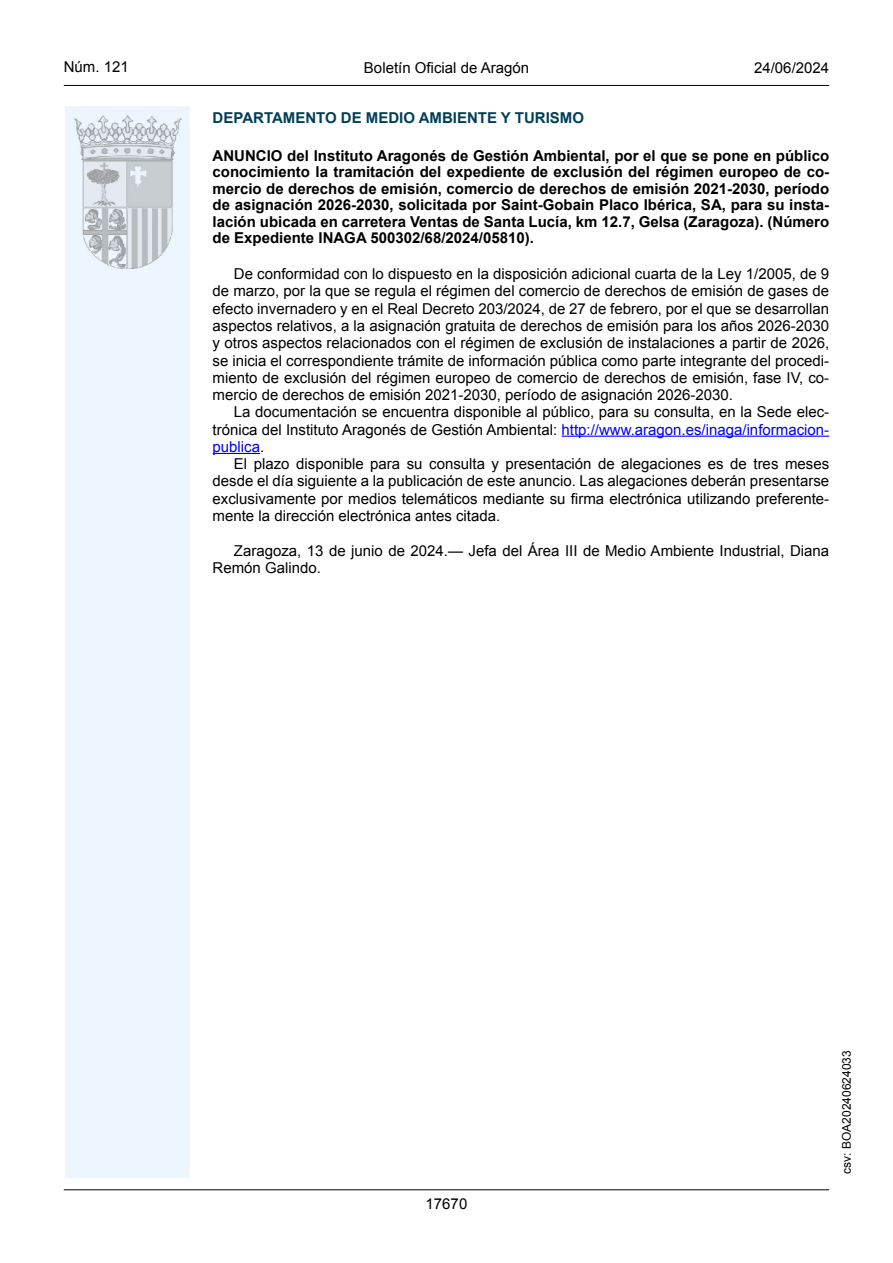
<style>
.page{position:relative;width:893px;height:1263px;background:#fff}
.page>*{position:absolute;margin:0;border:0;box-sizing:border-box;transform-origin:0 0}
.inicio_de_parrafo{font:15px/17.2px "Arial";color:#000;text-align:justify}
.Titulo_text{font:700 15px/16.5px "Arial";color:#000;text-align:justify}
.emisor_text{font:700 15px "Arial";color:#003f58}
.estilo_head-c{font:15px "Arial";color:#000}
.estilo_head-d{font:15px "Arial MT2";color:#000}
.estilo_head-i{font:15px "Arial MT2";color:#000}
.numero_pagina{font:15px "Arial MT2";color:#000}
.estilo_head-i-2{font:12px "Arial MT2";color:#000}
.s1{color:#0000fa}
.s2{font-family:"Arial MT2"}
</style>
<div class="page">
<div style="left:65px;top:106px;width:125px;height:1072px;background:#edf6fe"></div>
<img style="left:75px;top:115px;width:106px;height:153px">
<hr style="left:64px;top:85px;width:765px;height:1px;background:#000">
<hr style="left:64px;top:1189px;width:765px;height:1px;background:#000">
<hr style="left:561px;top:436px;width:268px;height:1px;background:#0000fa">
<hr style="left:213px;top:453px;width:47px;height:1px;background:#0000fa">
<p class="estilo_head-i" style="left:64px;top:57px;width:67px">Núm. 121</p>
<p class="estilo_head-c" style="left:364px;top:57px;width:167px">Boletín Oficial de Aragón</p>
<p class="estilo_head-d" style="left:754px;top:57px;width:77px">24/06/2024</p>
<h5 class="emisor_text" style="left:213px;top:108px;width:373px">DEPARTAMENTO DE MEDIO AMBIENTE Y TURISMO</h5>
<p class="Titulo_text" style="left:213px;top:148px;width:618px">ANUNCIO del Instituto Aragonés de Gestión Ambiental, por el que se pone en público conocimiento la tramitación del expediente de exclusión del régimen europeo de co&shy;mercio de derechos de emisión, comercio de derechos de emisión 2021-2030, período de asignación 2026-2030, solicitada por Saint-Gobain Placo Ibérica, SA, para su insta&shy;lación ubicada en carretera Ventas de Santa Lucía, km 12.7, Gelsa (Zaragoza). (Número de Expediente INAGA 500302/68/2024/05810).</p>
<p class="inicio_de_parrafo" style="left:213px;top:265px;width:618px;text-indent:21px">De conformidad con lo dispuesto en la disposición adicional cuarta de la Ley 1/2005, de 9 de marzo, por la que se regula el régimen del comercio de derechos de emisión de gases de efecto invernadero y en el Real Decreto 203/2024, de 27 de febrero, por el que se desarrollan aspectos relativos, a la asignación gratuita de derechos de emisión para los años 2026-2030 y otros aspectos relacionados con el régimen de exclusión de instalaciones a partir de 2026, se inicia el correspondiente trámite de información pública como parte integrante del procedi&shy;miento de exclusión del régimen europeo de comercio de derechos de emisión, fase IV, co&shy;mercio de derechos de emisión 2021-2030, período de asignación 2026-2030.</p>
<p class="inicio_de_parrafo" style="left:213px;top:404px;width:618px;text-indent:21px">La documentación se encuentra disponible al público, para su consulta, en la Sede elec&shy;trónica del Instituto Aragonés de Gestión Ambiental: <span class="s1">http://www.aragon.es/inaga/informacion&shy;publica</span><span class="s2">.</span></p>
<p class="inicio_de_parrafo" style="left:213px;top:455px;width:618px;text-indent:21px">El plazo disponible para su consulta y presentación de alegaciones es de tres meses desde el día siguiente a la publicación de este anuncio. Las alegaciones deberán presentarse exclusivamente por medios telemáticos mediante su firma electrónica utilizando preferente&shy;mente la dirección electrónica antes citada.</p>
<p class="inicio_de_parrafo" style="left:213px;top:542px;width:618px;text-indent:21px">Zaragoza, 13 de junio de 2024.— Jefa del Área III de Medio Ambiente Industrial, Diana<br>Remón Galindo.</p>
<p class="numero_pagina" style="left:426px;top:1194px;width:43px">17670</p>
<p class="estilo_head-i-2" style="left:839px;top:1174px;width:125px;rotate:-90deg">csv: BOA20240624033</p>
</div>
